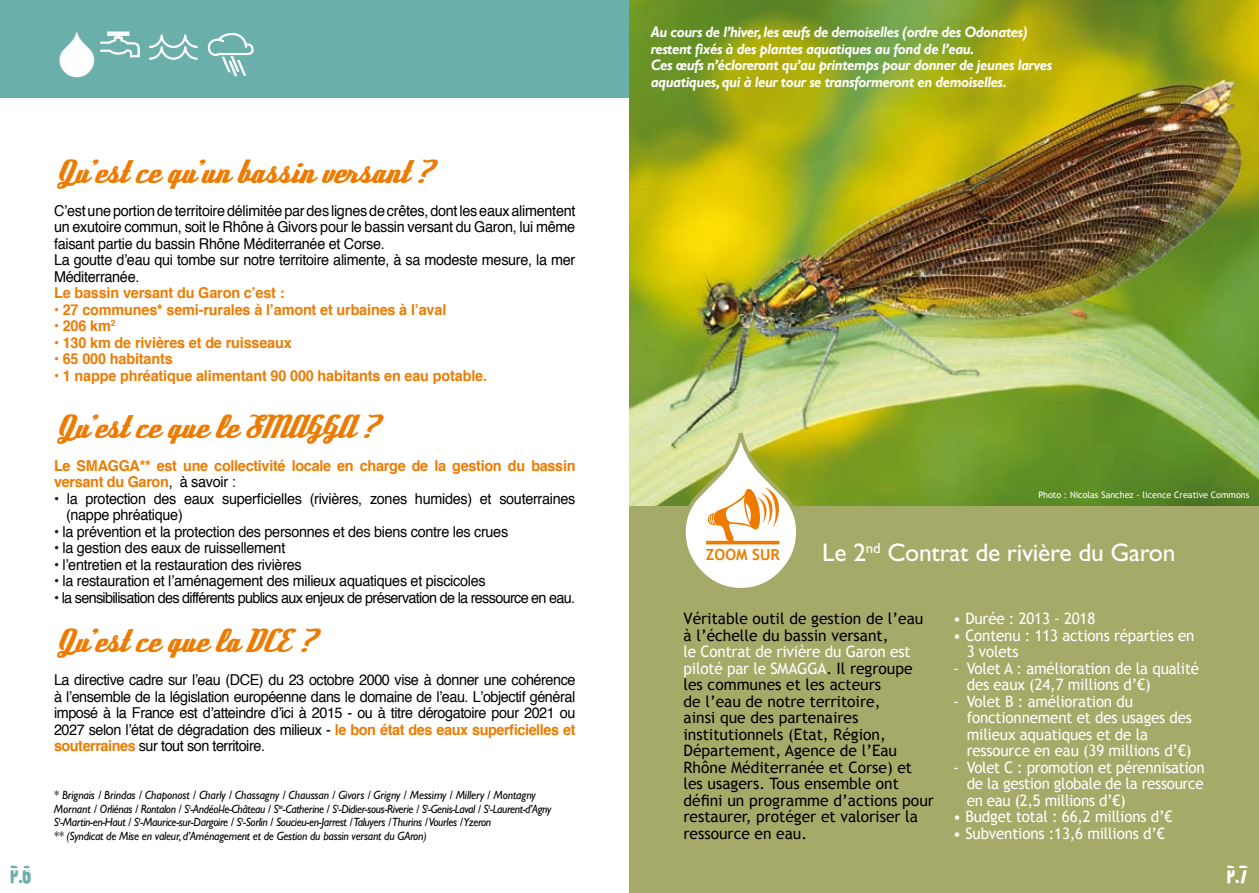
<style>
.page{position:relative;width:1259px;height:893px;background:#fff}
.page>*{position:absolute;margin:0;border:0;box-sizing:border-box;transform-origin:0 0}
.t1{font:47.1px "Mostly Waves";color:#fff}
.t2{font:39px "Waterline";color:#6bafab;scale:.9 1}
.t3{font:39px "Waterline";color:#fff;scale:.9 1}
.t4{font:31.5px "Deftone Stylus";letter-spacing:-.01em;color:#ee7b00;scale:.96 1}
.t5{font:25.5px "Gill Sans";letter-spacing:-.01em;color:#fff}
.t6{font:15.75px/16.5px "Trebuchet MS";color:#000}
.t7{font:15.75px/16.5px "Trebuchet MS";letter-spacing:-.01em;color:#fff;scale:.96 1}
.t8{font:700 15.3px "Trebuchet MS";color:#ee7b00}
.t9{font:15px/16.5px "Helvetica";letter-spacing:-.02em;color:#000;scale:.96 1}
.t10{font:700 15px/16.5px "Helvetica";letter-spacing:-.01em;color:#ee7b00;scale:.96 1}
.t11{font:italic 700 15px/16.5px "Gill Sans";letter-spacing:-.03em;color:#fff;scale:.96 1}
.t12{font:15px "Helvetica";letter-spacing:-.045em;color:#000;scale:.96 1}
.t13{font:italic 12px/13.5px "Gill Sans";letter-spacing:-.02em;color:#000;scale:.96 1}
.t14{font:9px "Trebuchet MS";color:#fff}
.s1{font-weight:400;color:#000}
.s2{font-weight:700;color:#ee7b00}
.s3{color:#fff}
</style>
<div class="page">
<div style="left:0;top:0;width:671px;height:98px;background:#6bafab"></div>
<img style="left:629px;top:0;width:630px;height:506px">
<div style="left:629px;top:506px;width:630px;height:387px;background:#a6aa69"></div>
<svg style="left:100px;top:31px;width:40px;height:27px"></svg>
<svg style="left:208px;top:33px;width:46px;height:43px"></svg>
<svg style="left:149px;top:34px;width:49px;height:26px"></svg>
<svg style="left:680px;top:413px;width:122px;height:175px"></svg>
<h1 class="t1" style="left:54px;top:34px;width:202px">A6dd Y</h1>
<p class="t11" style="left:651px;top:24px;width:419px">Au cours de l’hiver, les œufs de demoiselles (ordre des Odonates) restent fixés à des plantes aquatiques au fond de l’eau.<br>Ces œufs n’écloreront qu’au printemps pour donner de jeunes larves aquatiques, qui à leur tour se transformeront en demoiselles.</p>
<h2 class="t2" style="left:11px;top:848px;width:24px">p.6</h2>
<h3 class="t4" style="left:54px;top:151px;width:393px">Qu’est ce qu’un bassin versant ?</h3>
<p class="t9" style="left:54px;top:203px;width:544px">C’est une portion de territoire délimitée par des lignes de crêtes, dont les eaux alimentent un exutoire commun, soit le Rhône à Givors pour le bassin versant du Garon, lui même faisant partie du bassin Rhône Méditerranée et Corse.<br>La goutte d’eau qui tombe sur notre territoire alimente, à sa modeste mesure, la mer Méditerranée.</p>
<p class="t10" style="left:54px;top:285px;width:242px">Le bassin versant du Garon c’est :</p>
<p class="t10" style="left:54px;top:301px;width:410px">• 27 communes* semi-rurales à l’amont et urbaines à l’aval</p>
<p class="t10" style="left:54px;top:318px;width:65px">• 206 km<sup>2</sup></p>
<p class="t10" style="left:54px;top:334px;width:249px">• 130 km de rivières et de ruisseaux</p>
<p class="t10" style="left:54px;top:351px;width:125px">• 65 000 habitants</p>
<p class="t10" style="left:54px;top:367px;width:452px">• 1 nappe phréatique alimentant 90 000 habitants en eau potable.</p>
<h3 class="t4" style="left:54px;top:406px;width:336px">Qu’est ce que le SMAGGA ?</h3>
<p class="t10" style="left:54px;top:457px;width:545px">Le SMAGGA** est une collectivité locale en charge de la gestion du bassin versant du Garon<span class="s1">, à savoir :</span></p>
<p class="t9" style="left:66px;top:491px;width:532px;text-indent:-12px">• la protection des eaux superficielles (rivières, zones humides) et souterraines (nappe phréatique)</p>
<p class="t9" style="left:54px;top:524px;width:474px">• la prévention et la protection des personnes et des biens contre les crues</p>
<p class="t9" style="left:54px;top:540px;width:242px">• la gestion des eaux de ruissellement</p>
<p class="t9" style="left:54px;top:557px;width:259px">• l’entretien et la restauration des rivières</p>
<p class="t9" style="left:54px;top:573px;width:451px">• la restauration et l’aménagement des milieux aquatiques et piscicoles</p>
<p class="t12" style="left:54px;top:586px;width:544px">• la sensibilisation des différents publics aux enjeux de préservation de la ressource en eau.</p>
<h3 class="t4" style="left:54px;top:621px;width:271px">Qu’est ce que la DCE ?</h3>
<p class="t9" style="left:54px;top:672px;width:545px;text-align:justify">La directive cadre sur l’eau (DCE) du 23 octobre 2000 vise à donner une cohérence à l’ensemble de la législation européenne dans le domaine de l’eau. L’objectif général imposé à la France est d’atteindre d’ici à 2015 - ou à titre dérogatoire pour 2021 ou 2027 selon l’état de dégradation des milieux - <span class="s2">le bon état des eaux superficielles et souterraines</span> sur tout son territoire.</p>
<p class="t13" style="left:54px;top:789px;width:520px">* Brignais / Brindas / Chaponost / Charly / Chassagny / Chaussan / Givors / Grigny / Messimy / Millery / Montagny Mornant / Orliénas / Rontalon / S<sup>t</sup>-Andéol-le-Château / S<sup>te</sup>-Catherine / S<sup>t</sup>-Didier-sous-Riverie / S<sup>t</sup>-Genis-Laval / S<sup>t</sup>-Laurent-d’Agny S<sup>t</sup>-Martin-en-Haut / S<sup>t</sup>-Maurice-sur-Dargoire / S<sup>t</sup>-Sorlin / Soucieu-en-Jarrest / Taluyers / Thurins / Vourles / Yzeron<br>** (Syndicat de Mise en valeur, d’Aménagement et de Gestion du bassin versant du GAron)</p>
<p class="t14" style="left:1038px;top:490px;width:212px">Photo : Nicolas Sanchez - licence Creative Commons</p>
<p class="t8" style="left:706px;top:545px;width:75px">ZOOM SUR</p>
<h3 class="t5" style="left:822px;top:538px;width:355px">Le 2<sup>nd</sup> Contrat de rivière du Garon</h3>
<p class="t6" style="left:683px;top:610px;width:241px">Véritable outil de gestion de l’eau à l’échelle du bassin versant,</p>
<p class="t6" style="left:683px;top:643px;width:252px"><span class="s3">le Contrat de rivière du Garon est piloté par le SMAGGA</span>. Il regroupe les communes et les acteurs<br>de l’eau de notre territoire,<br>ainsi que des partenaires institutionnels (Etat, Région,<br>Département, Agence de l’Eau<br>Rhône Méditerranée et Corse) et les usagers. Tous ensemble ont défini un programme d’actions pour restaurer, protéger et valoriser la ressource en eau.</p>
<p class="t7" style="left:953px;top:610px;width:149px">• Durée : 2013 - 2018</p>
<p class="t7" style="left:966px;top:627px;width:239px;text-indent:-14px">• Contenu : 113 actions réparties en<br>3 volets</p>
<p class="t7" style="left:966px;top:660px;width:243px;text-indent:-14px">- Volet A : amélioration de la qualité des eaux (24,7 millions d’€)</p>
<p class="t7" style="left:966px;top:693px;width:236px;text-indent:-14px">- Volet B : amélioration du fonctionnement et des usages des milieux aquatiques et de la ressource en eau (39 millions d’€)</p>
<p class="t7" style="left:966px;top:759px;width:249px;text-align:justify;text-indent:-14px">- Volet C : promotion et pérennisation de la gestion globale de la ressource en eau (2,5 millions d’€)</p>
<p class="t7" style="left:953px;top:808px;width:230px">• Budget total : 66,2 millions d’€</p>
<p class="t7" style="left:953px;top:825px;width:222px">• Subventions :13,6 millions d’€</p>
<h2 class="t3" style="left:1227px;top:848px;width:24px">p.7</h2>
</div>
